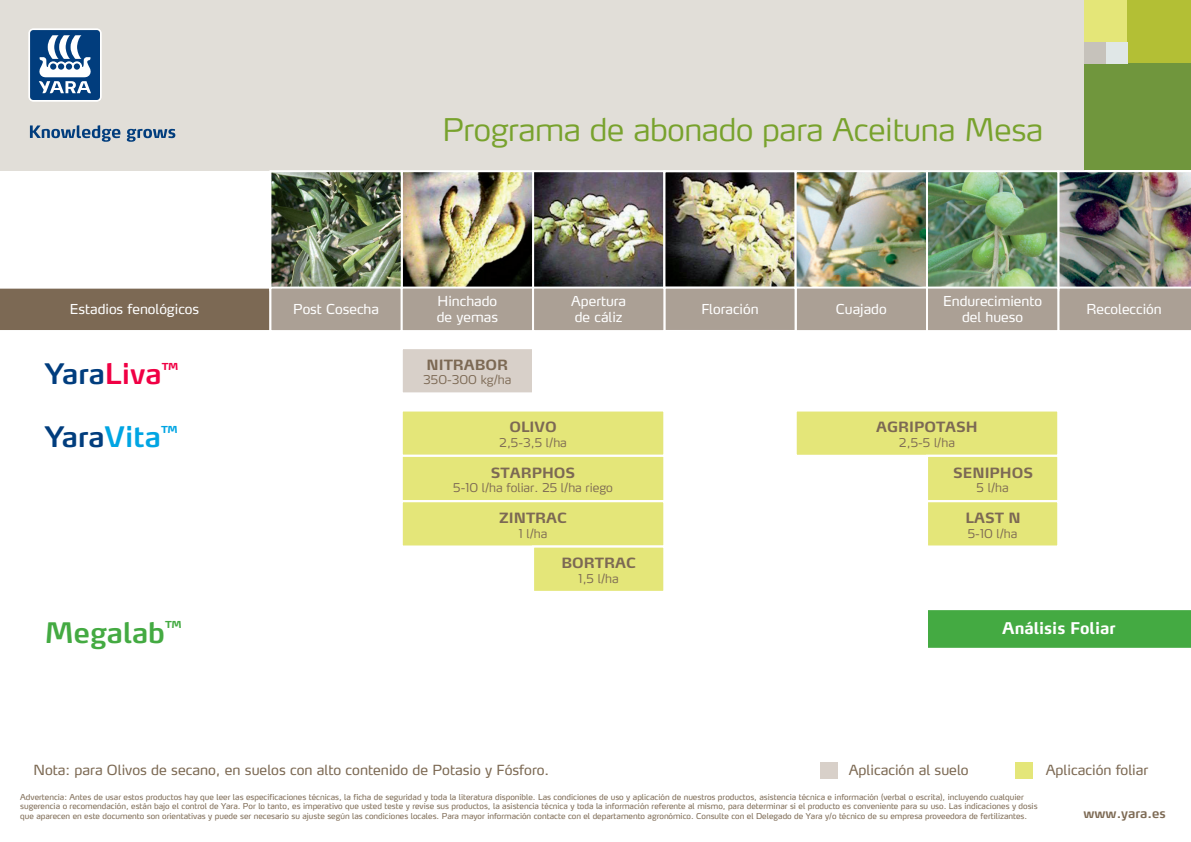
<style>
.page{position:relative;width:1191px;height:842px;background:#fff}
.page>*{position:absolute;margin:0;border:0;box-sizing:border-box;transform-origin:0 0}
.t1{font:300 31px "Yara Max LF";letter-spacing:-.01em;color:#78a22d}
.t2{font:600 28px "Yara Max LF";color:#013d7d}
.t3{font:600 28px "Yara Max LF";color:#013d7e}
.t4{font:600 28px "Yara Max LF";color:#44aa42}
.t5{font:600 16.4px "Yara Max LF";color:#f00044}
.t6{font:700 16px "Yara Max LF";color:#fff}
.t7{font:700 14px "Yara Max LF";color:#7c6954}
.t8{font:13.8px "Yara Max LF";color:#7d6a54}
.t9{font:13.6px/16.2px "Yara Max LF";color:#fff}
.t10{font:600 12.6px "Yara Max LF";color:#7d6a54}
.t11{font:300 12px "Yara Max LF";color:#7c6954}
.t12{font:8px/9.6px "Yara Max LF";color:#7d6a54}
.s1{color:#f00044}
.s2{color:#00a5e3}
</style>
<div class="page">
<div style="left:0;top:0;width:1084px;height:170px;background:#e1ded8"></div>
<div style="left:1084px;top:0;width:43px;height:43px;background:#e4e678"></div>
<div style="left:1127px;top:0;width:64px;height:64px;background:#b3bf35"></div>
<div style="left:1084px;top:64px;width:107px;height:106px;background:#70963d"></div>
<div style="left:1084px;top:43px;width:22px;height:21px;background:#c6c2bb"></div>
<div style="left:1106px;top:43px;width:21px;height:21px;background:#e0e7e7"></div>
<svg style="left:30px;top:125px;width:145px;height:17px"></svg>
<svg style="left:28px;top:28px;width:74px;height:74px;background:#5d83ab"></svg>
<div style="left:401px;top:347px;width:133px;height:47px;background:#d8d0c9;border:2px solid #fff"></div>
<div style="left:820px;top:762px;width:17px;height:17px;background:#d8d0c9"></div>
<div style="left:1015px;top:762px;width:17px;height:17px;background:#e4e679"></div>
<div style="left:401px;top:409px;width:264px;height:48px;background:#e4e679;border:2px solid #fff"></div>
<div style="left:794px;top:409px;width:265px;height:48px;background:#e4e679;border:2px solid #fff"></div>
<div style="left:401px;top:455px;width:264px;height:47px;background:#e4e679;border:2px solid #fff"></div>
<div style="left:401px;top:500px;width:264px;height:48px;background:#e4e679;border:2px solid #fff"></div>
<div style="left:532px;top:545px;width:133px;height:48px;background:#e4e679;border:2px solid #fff"></div>
<div style="left:926px;top:455px;width:133px;height:47px;background:#e4e679;border:2px solid #fff"></div>
<div style="left:926px;top:500px;width:133px;height:48px;background:#e4e679;border:2px solid #fff"></div>
<div style="left:0;top:288px;width:269px;height:42px;background:#7c6954"></div>
<img style="left:272px;top:173px;width:784px;height:114px">
<div style="left:532px;top:170px;width:133px;height:121px;border:2px solid #fff"></div>
<div style="left:401px;top:170px;width:133px;height:121px;border:2px solid #fff"></div>
<div style="left:663px;top:170px;width:133px;height:121px;border:2px solid #fff"></div>
<div style="left:269px;top:170px;width:134px;height:121px;border:2px solid #fff"></div>
<div style="left:269px;top:287px;width:134px;height:45px;background:#aba095;border:2px solid #fff"></div>
<div style="left:794px;top:170px;width:134px;height:121px;border:2px solid #fff"></div>
<div style="left:794px;top:287px;width:134px;height:45px;background:#aba095;border:2px solid #fff"></div>
<div style="left:663px;top:286px;width:133px;height:46px;background:#aba095;border:2px solid #fff"></div>
<div style="left:401px;top:287px;width:133px;height:45px;background:#aba095;border:2px solid #fff"></div>
<div style="left:532px;top:287px;width:133px;height:45px;background:#aba095;border:2px solid #fff"></div>
<img style="left:1059px;top:172px;width:132px;height:158px">
<div style="left:926px;top:170px;width:133px;height:121px;border:2px solid #fff"></div>
<div style="left:926px;top:287px;width:133px;height:45px;background:#aba095;border:2px solid #fff"></div>
<div style="left:928px;top:610px;width:263px;height:38px;background:#44aa42"></div>
<h1 class="t1" style="left:442px;top:110px;width:602px">Programa de abonado para Aceituna Mesa</h1>
<h3 class="t9" style="left:437px;top:292px;width:63px">Hinchado de yemas</h3>
<h3 class="t9" style="left:571px;top:292px;width:56px">Apertura de cáliz</h3>
<h3 class="t9" style="left:1086px;top:300px;width:77px">Recolección</h3>
<h3 class="t9" style="left:943px;top:292px;width:100px;text-align:center">Endurecimiento del hueso</h3>
<h3 class="t9" style="left:70px;top:300px;width:131px">Estadios fenológicos</h3>
<h3 class="t9" style="left:293px;top:300px;width:87px">Post Cosecha</h3>
<h3 class="t9" style="left:701px;top:300px;width:59px">Floración</h3>
<h3 class="t9" style="left:836px;top:300px;width:52px">Cuajado</h3>
<h3 class="t7" style="left:426px;top:356px;width:83px">NITRABOR</h3>
<h3 class="t5" style="left:162px;top:359px;width:18px">™</h3>
<h2 class="t3" style="left:45px;top:357px;width:118px">Yara<span class="s1">Liva</span></h2>
<h3 class="t11" style="left:423px;top:372px;width:90px">350-300 kg/ha</h3>
<h2 class="t2" style="left:45px;top:419px;width:134px">Yara<span class="s2">Vita</span><sup>™</sup></h2>
<h3 class="t7" style="left:509px;top:418px;width:49px">OLIVO</h3>
<h3 class="t11" style="left:499px;top:435px;width:69px">2,5-3,5 l/ha</h3>
<h3 class="t7" style="left:491px;top:464px;width:86px">STARPHOS</h3>
<h3 class="t11" style="left:453px;top:480px;width:161px">5-10 l/ha foliar. 25 l/ha riego</h3>
<h3 class="t7" style="left:499px;top:509px;width:69px">ZINTRAC</h3>
<h3 class="t11" style="left:519px;top:526px;width:30px">1 l/ha</h3>
<h3 class="t7" style="left:561px;top:554px;width:76px">BORTRAC</h3>
<h3 class="t11" style="left:578px;top:571px;width:42px">1,5 l/ha</h3>
<h3 class="t7" style="left:876px;top:418px;width:103px">AGRIPOTASH</h3>
<h3 class="t11" style="left:899px;top:435px;width:58px">2,5-5 l/ha</h3>
<h3 class="t7" style="left:953px;top:464px;width:81px">SENIPHOS</h3>
<h3 class="t11" style="left:976px;top:480px;width:34px">5 l/ha</h3>
<h3 class="t7" style="left:965px;top:509px;width:57px">LAST N</h3>
<h3 class="t11" style="left:967px;top:526px;width:51px">5-10 l/ha</h3>
<h2 class="t4" style="left:45px;top:615px;width:138px">Megalab<sup>™</sup></h2>
<h3 class="t6" style="left:1002px;top:618px;width:115px">Análisis Foliar</h3>
<h3 class="t8" style="left:33px;top:761px;width:517px">Nota: para Olivos de secano, en suelos con alto contenido de Potasio y Fósforo.</h3>
<h3 class="t8" style="left:848px;top:761px;width:121px">Aplicación al suelo</h3>
<h3 class="t8" style="left:1045px;top:761px;width:104px">Aplicación foliar</h3>
<p class="t12" style="left:20px;top:791px;width:1019px">Advertencia: Antes de usar estos productos hay que leer las especificaciones técnicas, la ficha de seguridad y toda la literatura disponible. Las condiciones de uso y aplicación de nuestros productos, asistencia técnica e información (verbal o escrita), incluyendo cualquier sugerencia o recomendación, están bajo el control de Yara. Por lo tanto, es imperativo que usted teste y revise sus productos, la asistencia técnica y toda la información referente al mismo, para determinar si el producto es conveniente para su uso. Las indicaciones y dosis que aparecen en este documento son orientativas y puede ser necesario su ajuste según las condiciones locales. Para mayor información contacte con el departamento agronómico. Consulte con el Delegado de Yara y/o técnico de su empresa proveedora de fertilizantes.</p>
<h3 class="t10" style="left:1083px;top:805px;width:84px">www.yara.es</h3>
</div>
